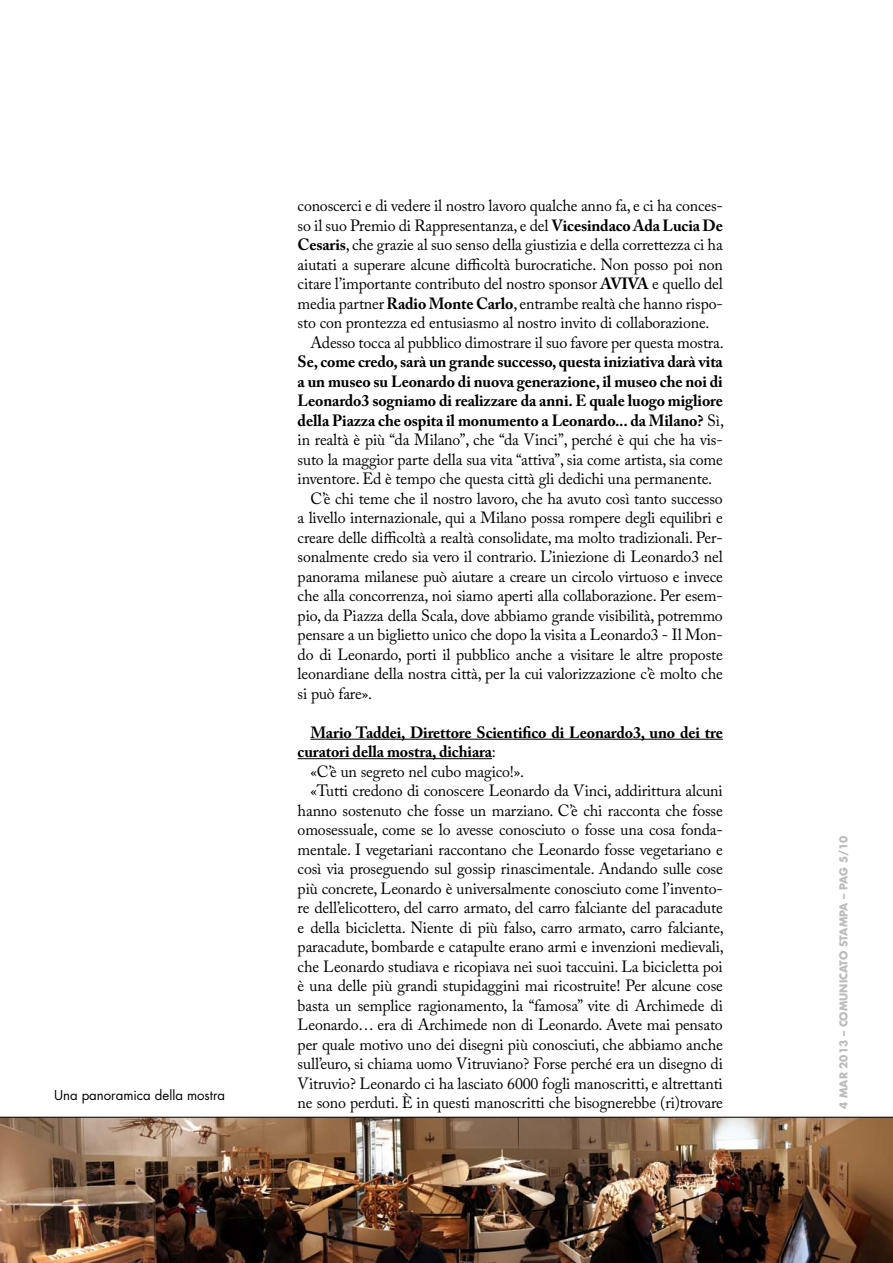
<style>
.page{position:relative;width:893px;height:1263px;background:#fff}
.page>*{position:absolute;margin:0;border:0;box-sizing:border-box;transform-origin:0 0}
.t1{font:16.2px "Adobe Caslon Pro";letter-spacing:-.01em;color:#000}
.t2{font:700 16.2px "Adobe Caslon Pro";letter-spacing:-.01em;color:#000}
.t3{font:13.2px "Futura LT";color:#000}
.t4{font:700 10.5px "Futura LT";color:#bcbcbc}
.s1{font-weight:700}
.s2{font-weight:400}
</style>
<div class="page">
<img style="left:0;top:1117px;width:893px;height:146px">
<hr style="left:310px;top:739px;width:413px;height:1px;background:#000">
<hr style="left:298px;top:758px;width:194px;height:1px;background:#000">
<p class="t3" style="left:54px;top:1087px;width:173px">Una panoramica della mostra</p>
<p class="t1" style="left:298px;top:196px;width:427px">conoscerci e di vedere il nostro lavoro qualche anno fa, e ci ha conces-</p>
<p class="t1" style="left:298px;top:215px;width:427px">so il suo Premio di Rappresentanza, e del <span class="s1">Vicesindaco Ada Lucia De</span></p>
<p class="t1" style="left:298px;top:235px;width:427px"><span class="s1">Cesaris</span>, che grazie al suo senso della giustizia e della correttezza ci ha</p>
<p class="t1" style="left:298px;top:254px;width:427px">aiutati a superare alcune difficoltà burocratiche. Non posso poi non</p>
<p class="t1" style="left:298px;top:274px;width:427px">citare l’importante contributo del nostro sponsor <span class="s1">AVIVA</span> e quello del</p>
<p class="t1" style="left:298px;top:293px;width:427px">media partner <span class="s1">Radio Monte Carlo</span>, entrambe realtà che hanno rispo-</p>
<p class="t1" style="left:298px;top:313px;width:413px">sto con prontezza ed entusiasmo al nostro invito di collaborazione.</p>
<p class="t1" style="left:310px;top:332px;width:415px">Adesso tocca al pubblico dimostrare il suo favore per questa mostra.</p>
<p class="t2" style="left:298px;top:352px;width:427px">Se, come credo, sarà un grande successo, questa iniziativa darà vita</p>
<p class="t2" style="left:298px;top:371px;width:427px">a un museo su Leonardo di nuova generazione, il museo che noi di</p>
<p class="t2" style="left:298px;top:391px;width:427px">Leonardo3 sogniamo di realizzare da anni. E quale luogo migliore</p>
<p class="t2" style="left:298px;top:410px;width:428px">della Piazza che ospita il monumento a Leonardo... da Milano? <span class="s2">Sì,</span></p>
<p class="t1" style="left:298px;top:430px;width:427px">in realtà è più “da Milano”, che “da Vinci”, perché è qui che ha vis-</p>
<p class="t1" style="left:298px;top:449px;width:427px">suto la maggior parte della sua vita “attiva”, sia come artista, sia come</p>
<p class="t1" style="left:298px;top:469px;width:416px">inventore. Ed è tempo che questa città gli dedichi una permanente.</p>
<p class="t1" style="left:310px;top:488px;width:414px">C’è chi teme che il nostro lavoro, che ha avuto così tanto successo</p>
<p class="t1" style="left:298px;top:508px;width:427px">a livello internazionale, qui a Milano possa rompere degli equilibri e</p>
<p class="t1" style="left:298px;top:528px;width:427px">creare delle difficoltà a realtà consolidate, ma molto tradizionali. Per-</p>
<p class="t1" style="left:298px;top:547px;width:427px">sonalmente credo sia vero il contrario. L’iniezione di Leonardo3 nel</p>
<p class="t1" style="left:298px;top:567px;width:427px">panorama milanese può aiutare a creare un circolo virtuoso e invece</p>
<p class="t1" style="left:298px;top:586px;width:427px">che alla concorrenza, noi siamo aperti alla collaborazione. Per esem-</p>
<p class="t1" style="left:298px;top:606px;width:427px">pio, da Piazza della Scala, dove abbiamo grande visibilità, potremmo</p>
<p class="t1" style="left:298px;top:625px;width:427px">pensare a un biglietto unico che dopo la visita a Leonardo3 - Il Mon-</p>
<p class="t1" style="left:298px;top:645px;width:427px">do di Leonardo, porti il pubblico anche a visitare le altre proposte</p>
<p class="t1" style="left:298px;top:664px;width:427px">leonardiane della nostra città, per la cui valorizzazione c’è molto che</p>
<p class="t1" style="left:298px;top:684px;width:76px">si può fare».</p>
<p class="t2" style="left:310px;top:723px;width:414px">Mario Taddei, Direttore Scientifico di Leonardo3, uno dei tre</p>
<p class="t2" style="left:298px;top:742px;width:200px">curatori della mostra, dichiara<span class="s2">:</span></p>
<p class="t1" style="left:310px;top:762px;width:215px">«C’è un segreto nel cubo magico!».</p>
<p class="t1" style="left:310px;top:781px;width:414px">«Tutti credono di conoscere Leonardo da Vinci, addirittura alcuni</p>
<p class="t1" style="left:298px;top:801px;width:427px">hanno sostenuto che fosse un marziano. C’è chi racconta che fosse</p>
<p class="t1" style="left:298px;top:820px;width:427px">omosessuale, come se lo avesse conosciuto o fosse una cosa fonda-</p>
<p class="t1" style="left:298px;top:840px;width:427px">mentale. I vegetariani raccontano che Leonardo fosse vegetariano e</p>
<p class="t1" style="left:298px;top:859px;width:427px">così via proseguendo sul gossip rinascimentale. Andando sulle cose</p>
<p class="t1" style="left:298px;top:879px;width:427px">più concrete, Leonardo è universalmente conosciuto come l’invento-</p>
<p class="t1" style="left:298px;top:898px;width:427px">re dell’elicottero, del carro armato, del carro falciante del paracadute</p>
<p class="t1" style="left:298px;top:918px;width:428px">e della bicicletta. Niente di più falso, carro armato, carro falciante,</p>
<p class="t1" style="left:298px;top:937px;width:428px">paracadute, bombarde e catapulte erano armi e invenzioni medievali,</p>
<p class="t1" style="left:298px;top:957px;width:427px">che Leonardo studiava e ricopiava nei suoi taccuini. La bicicletta poi</p>
<p class="t1" style="left:298px;top:976px;width:427px">è una delle più grandi stupidaggini mai ricostruite! Per alcune cose</p>
<p class="t1" style="left:298px;top:996px;width:427px">basta un semplice ragionamento, la “famosa” vite di Archimede di</p>
<p class="t1" style="left:298px;top:1015px;width:427px">Leonardo… era di Archimede non di Leonardo. Avete mai pensato</p>
<p class="t1" style="left:298px;top:1035px;width:427px">per quale motivo uno dei disegni più conosciuti, che abbiamo anche</p>
<p class="t1" style="left:298px;top:1054px;width:427px">sull’euro, si chiama uomo Vitruviano? Forse perché era un disegno di</p>
<p class="t1" style="left:298px;top:1074px;width:427px">Vitruvio? Leonardo ci ha lasciato 6000 fogli manoscritti, e altrettanti</p>
<p class="t1" style="left:298px;top:1093px;width:427px">ne sono perduti. È in questi manoscritti che bisognerebbe (ri)trovare</p>
<p class="t4" style="left:836px;top:1109px;width:275px;rotate:-90deg">4 Mar 2013 – Comunicato stampa – pag 5/10</p>
</div>
